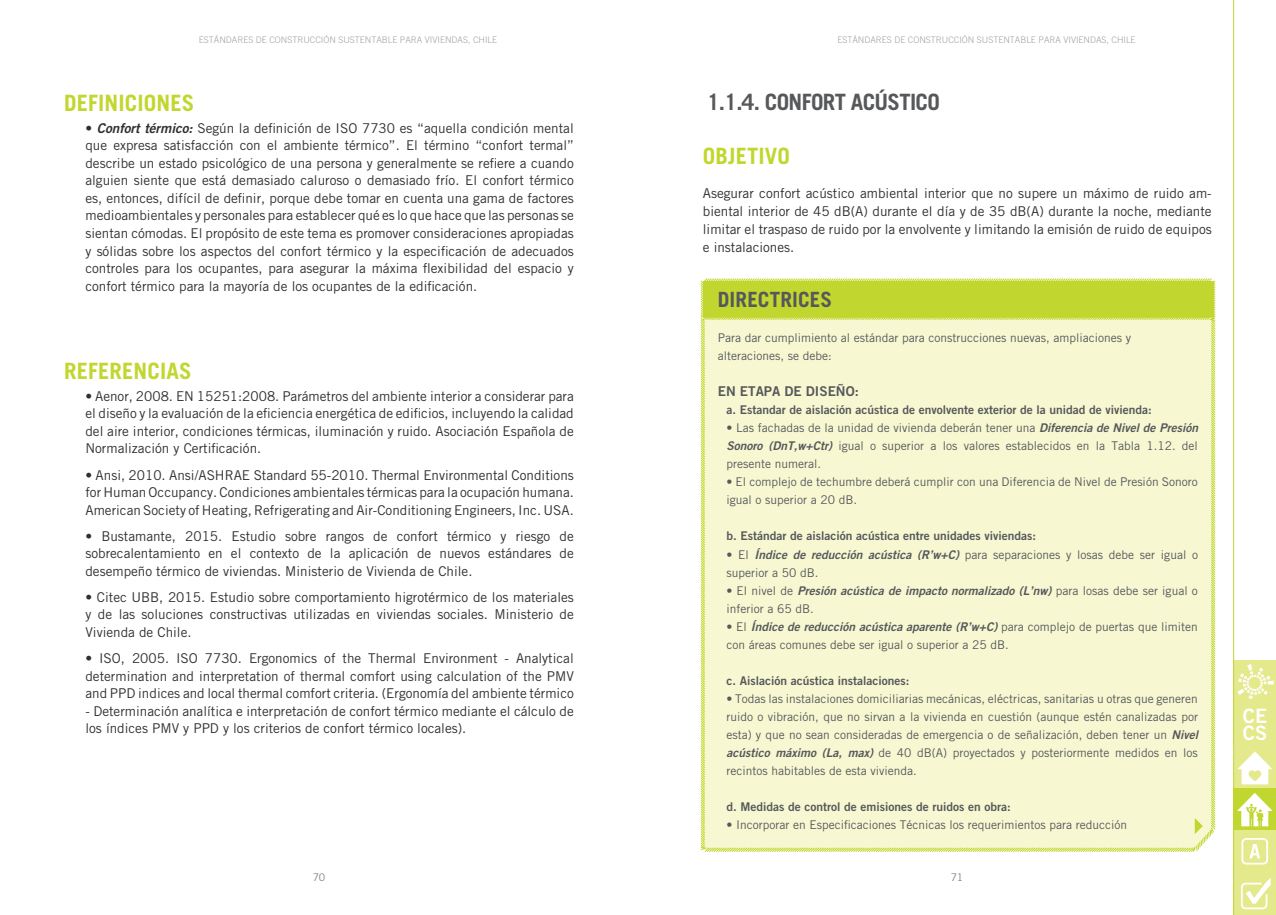
<style>
.page{position:relative;width:1276px;height:915px;background:#fff}
.page>*{position:absolute;margin:0;border:0;box-sizing:border-box;transform-origin:0 0}
.t1{font:700 22.5px "Trade Gothic LT Std";letter-spacing:.005em;color:#c1d72f}
.t2{font:700 22.5px "Trade Gothic LT Std";letter-spacing:-.03em;color:#57585a}
.t3{font:700 21px "Trade Gothic LT Std";letter-spacing:.005em;color:#57585a}
.t4{font:19.8px/16.5px "Trade Gothic LT Std Bd 2";color:#fff}
.t5{font:13.5px/17.5px "Trade Gothic LT Std";color:#312f30;text-align:justify}
.t6{font:13.5px "Trade Gothic LT Std Bd 2";color:#57585a}
.t7{font:12px/18px "Trade Gothic LT Std";color:#57585a}
.t8{font:12px "Trade Gothic LT Std Bd 2";color:#57585a}
.t9{font:12px "Trade Gothic LT Std Bd 2 Obl";color:#57585a}
.t10{font:10.5px "Trade Gothic LT Std";color:#808285}
.t11{font:300 9px "Trade Gothic LT Std";color:#a1a3a6}
.s1{font-family:"Trade Gothic LT Std Bd 2 Obl"}
.s2{font-family:"Trade Gothic LT Std"}
</style>
<div class="page">
<div style="left:1233px;top:872px;width:43px;height:42px;background:#e4e98c"></div>
<svg style="left:1241px;top:878px;width:29px;height:30px"></svg>
<div style="left:1233px;top:829px;width:43px;height:43px;background:#e4e98c"></div>
<svg style="left:1241px;top:838px;width:27px;height:26px"></svg>
<div style="left:1233px;top:702px;width:43px;height:43px;background:#e4e98c"></div>
<div style="left:1233px;top:659px;width:43px;height:43px;background:#e4e98c"></div>
<div style="left:1233px;top:786px;width:43px;height:43px;background:#c1d72f"></div>
<svg style="left:1237px;top:793px;width:35px;height:33px"></svg>
<svg style="left:1237px;top:664px;width:36px;height:34px"></svg>
<div style="left:1233px;top:744px;width:43px;height:42px;background:#e4e98c"></div>
<svg style="left:1237px;top:751px;width:35px;height:33px"></svg>
<hr style="left:1233px;top:0;width:1px;height:914px;background:#c1d72f">
<svg style="left:700px;top:278px;width:516px;height:36px;background:#c3d839"></svg>
<div style="left:700px;top:314px;width:516px;height:538px;background:#f7f8d2"></div>
<svg style="left:1194px;top:817px;width:8px;height:16px"></svg>
<p class="t11" style="left:199px;top:34px;width:300px">ESTÁNDARES DE CONSTRUCCIÓN SUSTENTABLE PARA VIVIENDAS, CHILE</p>
<p class="t11" style="left:837px;top:34px;width:300px">ESTÁNDARES DE CONSTRUCCIÓN SUSTENTABLE PARA VIVIENDAS, CHILE</p>
<h1 class="t1" style="left:64px;top:89px;width:132px">DEFINICIONES</h1>
<p class="t5" style="left:85px;top:119px;width:490px">• <span class="s1">Confort térmico:</span> Según la definición de ISO 7730 es “aquella condición mental que expresa satisfacción con el ambiente térmico”. El término “confort termal” describe un estado psicológico de una persona y generalmente se refiere a cuando alguien siente que está demasiado caluroso o demasiado frío. El confort térmico es, entonces, difícil de definir, porque debe tomar en cuenta una gama de factores medioambientales y personales para establecer qué es lo que hace que las personas se sientan cómodas. El propósito de este tema es promover consideraciones apropiadas y sólidas sobre los aspectos del confort térmico y la especificación de adecuados controles para los ocupantes, para asegurar la máxima flexibilidad del espacio y confort térmico para la mayoría de los ocupantes de la edificación.</p>
<h1 class="t1" style="left:64px;top:357px;width:129px">REFERENCIAS</h1>
<p class="t5" style="left:85px;top:387px;width:490px">• Aenor, 2008. EN 15251:2008. Parámetros del ambiente interior a considerar para el diseño y la evaluación de la eficiencia energética de edificios, incluyendo la calidad del aire interior, condiciones térmicas, iluminación y ruido. Asociación Española de Normalización y Certificación.</p>
<p class="t5" style="left:85px;top:465px;width:490px">• Ansi, 2010. Ansi/ASHRAE Standard 55-2010. Thermal Environmental Conditions for Human Occupancy. Condiciones ambientales térmicas para la ocupación humana.<br>American Society of Heating, Refrigerating and Air-Conditioning Engineers, Inc. USA.</p>
<p class="t5" style="left:85px;top:526px;width:490px">• Bustamante, 2015. Estudio sobre rangos de confort térmico y riesgo de sobrecalentamiento en el contexto de la aplicación de nuevos estándares de desempeño térmico de viviendas. Ministerio de Vivienda de Chile.</p>
<p class="t5" style="left:85px;top:588px;width:490px">• Citec UBB, 2015. Estudio sobre comportamiento higrotérmico de los materiales y de las soluciones constructivas utilizadas en viviendas sociales. Ministerio de Vivienda de Chile.</p>
<p class="t5" style="left:85px;top:649px;width:490px">• ISO, 2005. ISO 7730. Ergonomics of the Thermal Environment - Analytical determination and interpretation of thermal comfort using calculation of the PMV and PPD indices and local thermal comfort criteria. (Ergonomía del ambiente térmico</p>
<p class="t5" style="left:85px;top:701px;width:490px">- Determinación analítica e interpretación de confort térmico mediante el cálculo de los índices PMV y PPD y los criterios de confort térmico locales).</p>
<h1 class="t2" style="left:707px;top:88px;width:234px">1.1.4. CONFORT ACÚSTICO</h1>
<h1 class="t1" style="left:703px;top:142px;width:89px">OBJETIVO</h1>
<p class="t5" style="left:703px;top:184px;width:510px;line-height:18px">Asegurar confort acústico ambiental interior que no supere un máximo de ruido am&shy;biental interior de 45 dB(A) durante el día y de 35 dB(A) durante la noche, mediante limitar el traspaso de ruido por la envolvente y limitando la emisión de ruido de equipos e instalaciones.</p>
<h2 class="t3" style="left:718px;top:286px;width:116px">DIRECTRICES</h2>
<p class="t7" style="left:718px;top:329px;width:415px">Para dar cumplimiento al estándar para construcciones nuevas, ampliaciones y alteraciones, se debe:</p>
<p class="t6" style="left:718px;top:383px;width:142px">EN ETAPA DE DISEÑO:</p>
<p class="t8" style="left:726px;top:402px;width:427px">a. Estandar de aislación acústica de envolvente exterior de la unidad de vivienda:</p>
<p class="t7" style="left:726px;top:419px;width:473px;text-align:justify">• Las fachadas de la unidad de vivienda deberán tener una <span class="s1">Diferencia de Nivel de Presión Sonoro (DnT,w+Ctr)</span> igual o superior a los valores establecidos en la Tabla 1.12. del presente numeral.</p>
<p class="t7" style="left:726px;top:473px;width:473px">• El complejo de techumbre deberá cumplir con una Diferencia de Nivel de Presión Sonoro igual o superior a 20 dB.</p>
<p class="t8" style="left:726px;top:528px;width:311px">b. Estándar de aislación acústica entre unidades viviendas:</p>
<p class="t7" style="left:726px;top:545px;width:473px">• El <span class="s1">Índice de reducción acústica (R’w+C)</span> para separaciones y losas debe ser igual o superior a 50 dB.</p>
<p class="t9" style="left:726px;top:582px;width:473px"><span class="s2">• El nivel de</span> Presión acústica de impacto normalizado (L’nw) <span class="s2">para losas debe ser igual o</span></p>
<p class="t7" style="left:726px;top:599px;width:89px">inferior a 65 dB.</p>
<p class="t9" style="left:726px;top:618px;width:473px"><span class="s2">• El</span> Índice de reducción acústica aparente (R’w+C) <span class="s2">para complejo de puertas que limiten</span></p>
<p class="t7" style="left:726px;top:635px;width:284px">con áreas comunes debe ser igual o superior a 25 dB.</p>
<p class="t8" style="left:726px;top:672px;width:184px">c. Aislación acústica instalaciones:</p>
<p class="t7" style="left:726px;top:689px;width:473px;text-align:justify">• Todas las instalaciones domiciliarias mecánicas, eléctricas, sanitarias u otras que generen ruido o vibración, que no sirvan a la vivienda en cuestión (aunque estén canalizadas por esta) y que no sean consideradas de emergencia o de señalización, deben tener un <span class="s1">Nivel acústico máximo (La, max)</span> de 40 dB(A) proyectados y posteriormente medidos en los recintos habitables de esta vivienda.</p>
<p class="t8" style="left:726px;top:798px;width:286px">d. Medidas de control de emisiones de ruidos en obra:</p>
<p class="t7" style="left:726px;top:815px;width:402px">• Incorporar en Especificaciones Técnicas los requerimientos para reducción</p>
<p class="t10" style="left:313px;top:870px;width:14px">70</p>
<p class="t10" style="left:950px;top:870px;width:14px">71</p>
<h3 class="t4" style="left:1243px;top:707px;width:26px">CE<br>CS</h3>
</div>
